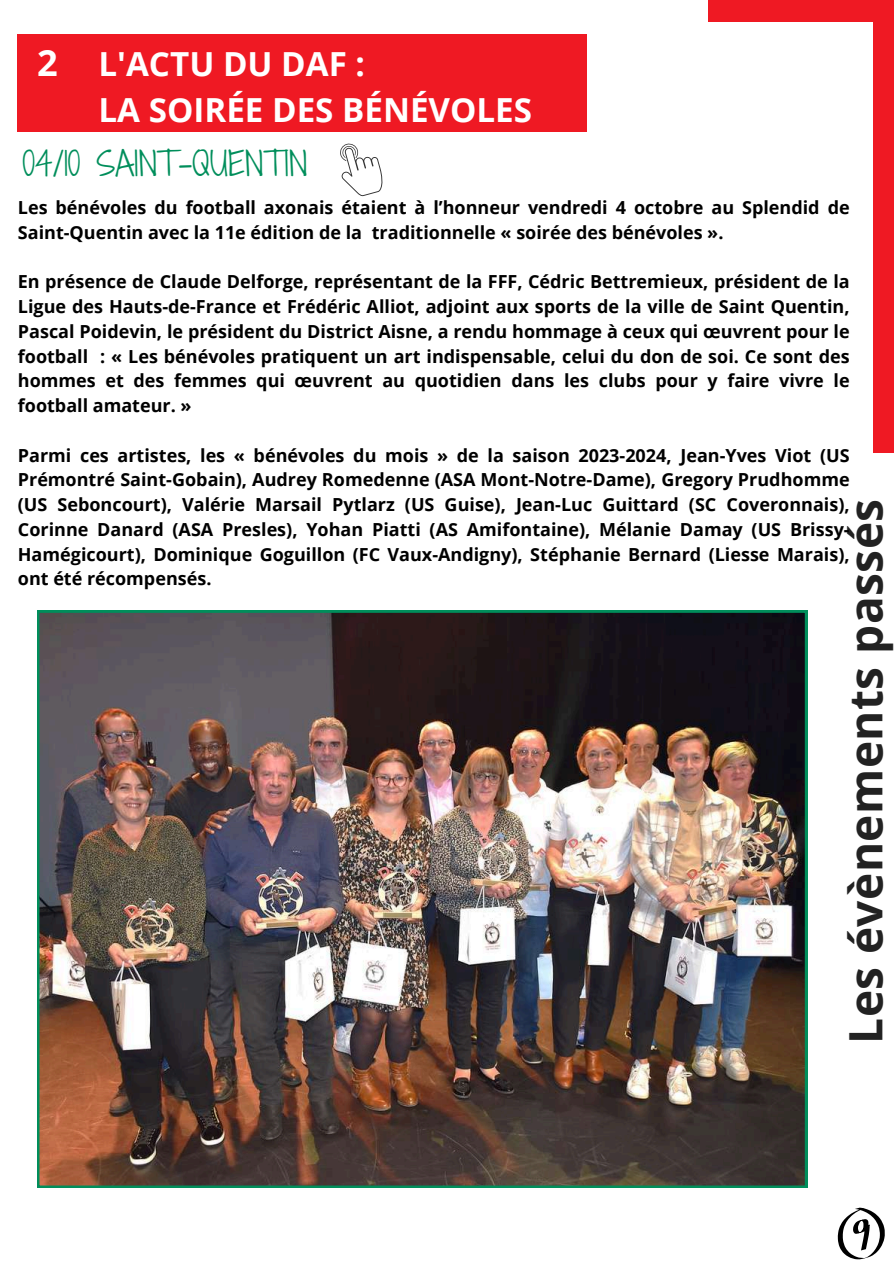
<style>
.page{position:relative;width:894px;height:1264px;background:#fff}
.page>*{position:absolute;margin:0;border:0;box-sizing:border-box;transform-origin:0 0}
.t1{font:700 46.05px "Open Sans";letter-spacing:.01em;color:#222}
.t2{font:700 36.15px "Open Sans";color:#fff}
.t3{font:700 33.15px/46.2px "Open Sans";color:#fff}
.t4{font:31.95px "Shadows Into Light Two";color:#008e5b}
.t5{font:700 18px/24.8px "Open Sans";color:#000;text-align:justify}
</style>
<div class="page">
<div style="left:18px;top:34px;width:569px;height:98px;background:#ef1923"></div>
<div style="left:872px;top:0;width:21px;height:452px;background:#ef1923"></div>
<div style="left:708px;top:0;width:182px;height:21px;background:#ef1923"></div>
<svg style="left:340px;top:143px;width:43px;height:54px"></svg>
<img style="left:37px;top:610px;width:769px;height:577px">
<svg style="left:837px;top:1207px;width:47px;height:52px"></svg>
<h2 class="t2" style="left:37px;top:37px;width:22px">2</h2>
<h3 class="t3" style="left:98px;top:40px;width:435px">L'ACTU DU DAF :<br>LA SOIRÉE DES BÉNÉVOLES</h3>
<h3 class="t4" style="left:22px;top:140px;width:286px">04/10 SAINT-QUENTIN</h3>
<p class="t5" style="left:18px;top:195px;width:833px">Les bénévoles du football axonais étaient à l’honneur vendredi 4 octobre au Splendid de<br>Saint-Quentin avec la 11e édition de la traditionnelle « soirée des bénévoles ».</p>
<p class="t5" style="left:18px;top:269px;width:833px">En présence de Claude Delforge, représentant de la FFF, Cédric Bettremieux, président de la Ligue des Hauts-de-France et Frédéric Alliot, adjoint aux sports de la ville de Saint Quentin, Pascal Poidevin, le président du District Aisne, a rendu hommage à ceux qui œuvrent pour le football : « Les bénévoles pratiquent un art indispensable, celui du don de soi. Ce sont des hommes et des femmes qui œuvrent au quotidien dans les clubs pour y faire vivre le football amateur. »</p>
<p class="t5" style="left:18px;top:442px;width:833px">Parmi ces artistes, les « bénévoles du mois » de la saison 2023-2024, Jean-Yves Viot (US Prémontré Saint-Gobain), Audrey Romedenne (ASA Mont-Notre-Dame), Gregory Prudhomme (US Seboncourt), Valérie Marsail Pytlarz (US Guise), Jean-Luc Guittard (SC Coveronnais), Corinne Danard (ASA Presles), Yohan Piatti (AS Amifontaine), Mélanie Damay (US Brissy-Hamégicourt), Dominique Goguillon (FC Vaux-Andigny), Stéphanie Bernard (Liesse Marais), ont été récompensés.</p>
<h1 class="t1" style="left:833px;top:1043px;width:546px;rotate:-90deg">Les évènements passés</h1>
</div>
